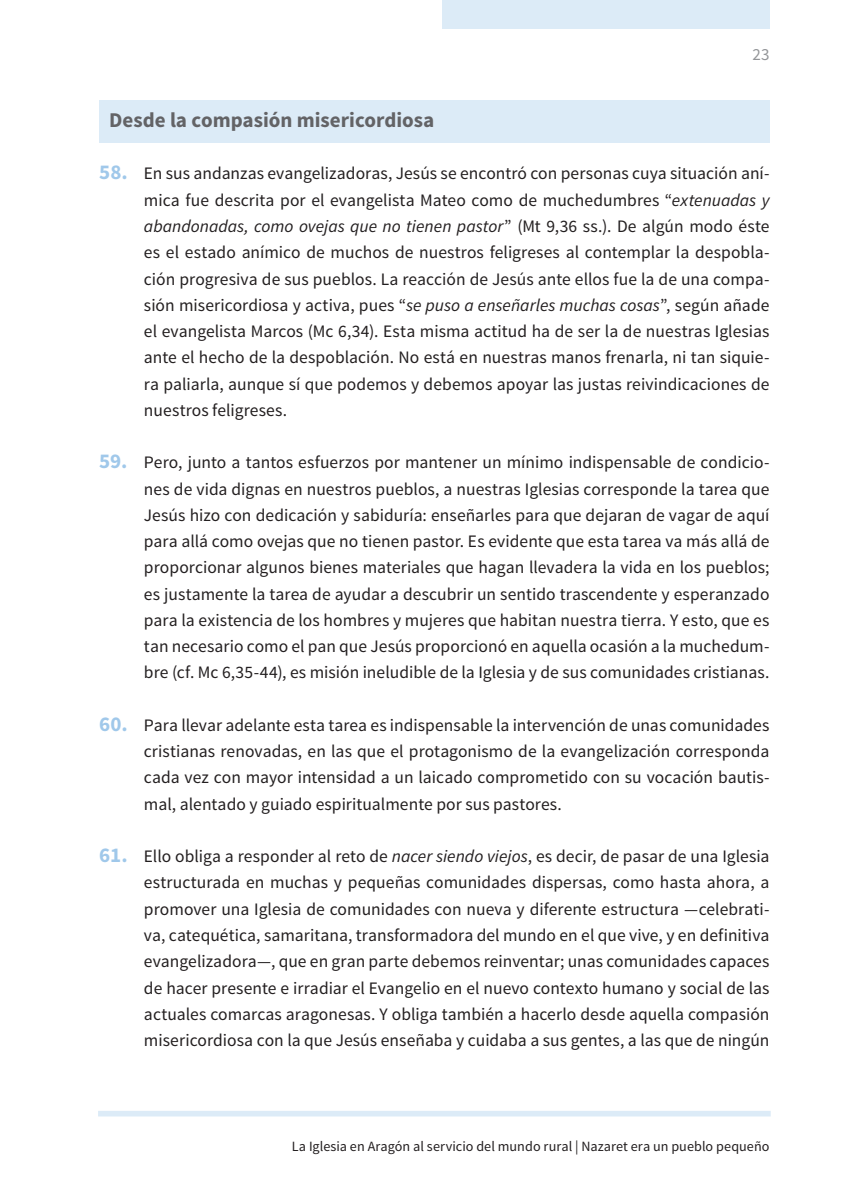
<style>
.page{position:relative;width:844px;height:1191px;background:#fff}
.page>*{position:absolute;margin:0;border:0;box-sizing:border-box;transform-origin:0 0}
.t1{font:700 21px "Source Sans Pro";color:#636366}
.t2{font:17.5px/26.2px "Source Sans Pro";letter-spacing:.005em;color:#231f20;text-align:justify}
.t3{font:16.97px "Source Sans Pro";color:#939598}
.t4{font:14.17px "Source Sans Pro";letter-spacing:.005em;color:#231f20}
.s1{font-weight:700;font-size:21px;color:#a0c8ea}
.s2{font-style:italic}
</style>
<div class="page">
<div style="left:98px;top:1110px;width:672px;height:6px;background:#dcebf7"></div>
<div style="left:441px;top:0;width:328px;height:28px;background:#dcebf7"></div>
<div style="left:99px;top:100px;width:670px;height:43px;background:#dcebf7"></div>
<p class="t3" style="left:752px;top:44px;width:18px">23</p>
<p class="t1" style="left:109px;top:106px;width:326px">Desde la compasión misericordiosa</p>
<p class="t2" style="left:144px;top:161px;width:627px;text-indent:-45px"><span class="s1">58.</span> En sus andanzas evangelizadoras, Jesús se encontró con personas cuya situación aní&shy;mica fue descrita por el evangelista Mateo como de muchedumbres “<span class="s2">extenuadas y abandonadas, como ovejas que no tienen pastor</span>” (Mt 9,36 ss.). De algún modo éste es el estado anímico de muchos de nuestros feligreses al contemplar la despobla&shy;ción progresiva de sus pueblos. La reacción de Jesús ante ellos fue la de una compa&shy;sión misericordiosa y activa, pues “<span class="s2">se puso a enseñarles muchas cosas</span>”, según añade el evangelista Marcos (Mc 6,34). Esta misma actitud ha de ser la de nuestras Iglesias ante el hecho de la despoblación. No está en nuestras manos frenarla, ni tan siquie&shy;ra paliarla, aunque sí que podemos y debemos apoyar las justas reivindicaciones de nuestros feligreses.</p>
<p class="t2" style="left:144px;top:450px;width:627px;text-indent:-45px"><span class="s1">59.</span> Pero, junto a tantos esfuerzos por mantener un mínimo indispensable de condicio&shy;nes de vida dignas en nuestros pueblos, a nuestras Iglesias corresponde la tarea que Jesús hizo con dedicación y sabiduría: enseñarles para que dejaran de vagar de aquí para allá como ovejas que no tienen pastor. Es evidente que esta tarea va más allá de proporcionar algunos bienes materiales que hagan llevadera la vida en los pueblos; es justamente la tarea de ayudar a descubrir un sentido trascendente y esperanzado para la existencia de los hombres y mujeres que habitan nuestra tierra. Y esto, que es tan necesario como el pan que Jesús proporcionó en aquella ocasión a la muchedum&shy;bre (cf. Mc 6,35-44), es misión ineludible de la Iglesia y de sus comunidades cristianas.</p>
<p class="t2" style="left:144px;top:712px;width:627px;text-indent:-45px"><span class="s1">60.</span> Para llevar adelante esta tarea es indispensable la intervención de unas comunidades cristianas renovadas, en las que el protagonismo de la evangelización corresponda cada vez con mayor intensidad a un laicado comprometido con su vocación bautis&shy;mal, alentado y guiado espiritualmente por sus pastores.</p>
<p class="t2" style="left:144px;top:843px;width:627px;text-indent:-45px"><span class="s1">61.</span> Ello obliga a responder al reto de <span class="s2">nacer siendo viejos</span>, es decir, de pasar de una Iglesia estructurada en muchas y pequeñas comunidades dispersas, como hasta ahora, a promover una Iglesia de comunidades con nueva y diferente estructura ―celebrati&shy;va, catequética, samaritana, transformadora del mundo en el que vive, y en definitiva evangelizadora―, que en gran parte debemos reinventar; unas comunidades capaces de hacer presente e irradiar el Evangelio en el nuevo contexto humano y social de las actuales comarcas aragonesas. Y obliga también a hacerlo desde aquella compasión misericordiosa con la que Jesús enseñaba y cuidaba a sus gentes, a las que de ningún</p>
<p class="t4" style="left:292px;top:1137px;width:479px">La Iglesia en Aragón al servicio del mundo rural | Nazaret era un pueblo pequeño</p>
</div>
